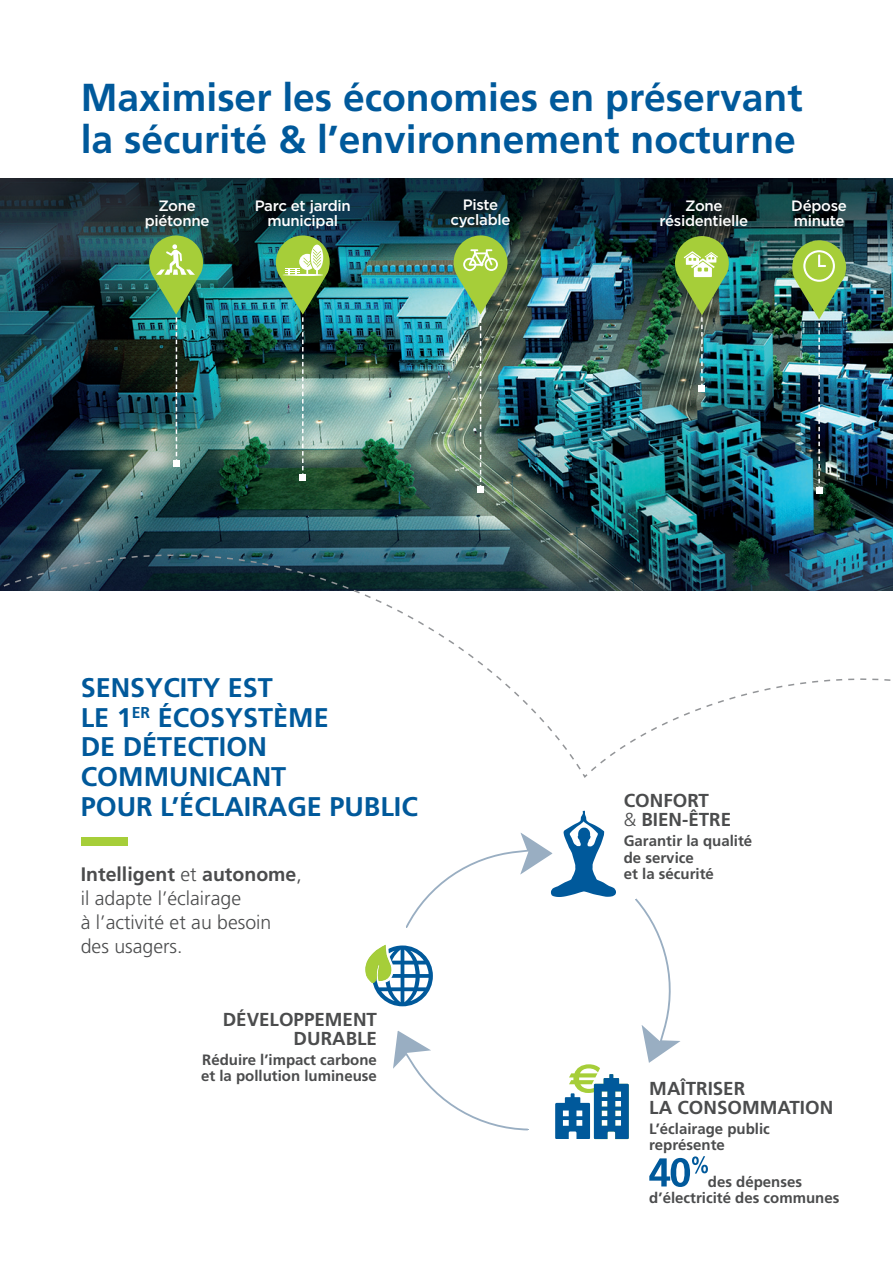
<style>
.page{position:relative;width:893px;height:1263px;background:#fff}
.page>*{position:absolute;margin:0;border:0;box-sizing:border-box;transform-origin:0 0}
.t1{font:700 39px/42px "Frutiger";color:#00599b}
.t2{font:700 27px/29.5px "Frutiger";color:#00599b}
.t3{font:300 19.5px/24px "Frutiger";color:#4b4c4d}
.t4{font:700 18.75px/18.8px "Frutiger";color:#4b4c4d}
.t5{font:700 15px/16.5px "Frutiger";color:#4b4c4d}
.t6{font:500 15px/15px "Gotham";letter-spacing:-.02em;color:#fff;text-align:center}
.s1{font-weight:700}
.s2{font-weight:300}
</style>
<div class="page">
<img style="left:0;top:257px;width:893px;height:334px">
<img style="left:0;top:179px;width:893px;height:78px">
<svg style="left:385px;top:810px;width:296px;height:330px"></svg>
<img style="left:149px;top:235px;width:54px;height:232px">
<img style="left:792px;top:240px;width:54px;height:254px">
<img style="left:453px;top:235px;width:55px;height:237px">
<img style="left:674px;top:236px;width:55px;height:155px">
<div style="left:81px;top:837px;width:46px;height:8px;background:#a6ce39"></div>
<img style="left:0;top:472px;width:582px;height:128px">
<svg style="left:375px;top:600px;width:516px;height:178px"></svg>
<svg style="left:649px;top:1156px;width:59px;height:31px"></svg>
<img style="left:275px;top:235px;width:55px;height:246px">
<svg style="left:555px;top:1064px;width:74px;height:75px"></svg>
<svg style="left:366px;top:945px;width:67px;height:61px"></svg>
<svg style="left:551px;top:811px;width:65px;height:86px"></svg>
<h1 class="t1" style="left:81px;top:80px;width:723px">Maximiser les économies en préservant la sécurité &amp; l’environnement nocturne</h1>
<p class="t6" style="left:451px;top:198px;width:61px">Piste cyclable</p>
<p class="t6" style="left:659px;top:199px;width:90px">Zone résidentielle</p>
<p class="t6" style="left:145px;top:199px;width:66px">Zone piétonne</p>
<p class="t6" style="left:791px;top:199px;width:57px;text-align:left">Dépose minute</p>
<p class="t6" style="left:255px;top:199px;width:98px">Parc et jardin municipal</p>
<h2 class="t2" style="left:81px;top:675px;width:339px">SENSYCITY EST<br>LE 1<sup>ER</sup> ÉCOSYSTÈME<br>DE DÉTECTION<br>COMMUNICANT<br>POUR L’ÉCLAIRAGE PUBLIC</h2>
<h3 class="t3" style="left:81px;top:864px;width:223px"><span class="s1">Intelligent</span> et <span class="s1">autonome</span>, il adapte l’éclairage<br>à l’activité et au besoin des usagers.</h3>
<p class="t4" style="left:223px;top:1011px;width:156px;text-align:right">DÉVELOPPEMENT<br>DURABLE</p>
<p class="t5" style="left:201px;top:1052px;width:177px">Réduire l’impact carbone et la pollution lumineuse</p>
<p class="t4" style="left:624px;top:793px;width:109px">CONFORT<br><span class="s2">&amp;</span> BIEN-ÊTRE</p>
<p class="t5" style="left:624px;top:834px;width:130px">Garantir la qualité de service<br>et la sécurité</p>
<p class="t4" style="left:649px;top:1080px;width:185px">MAÎTRISER<br>LA CONSOMMATION</p>
<p class="t5" style="left:649px;top:1121px;width:122px">L’éclairage public représente</p>
<p class="t5" style="left:649px;top:1175px;width:192px;text-indent:59px">des dépenses d’électricité des communes</p>
</div>
